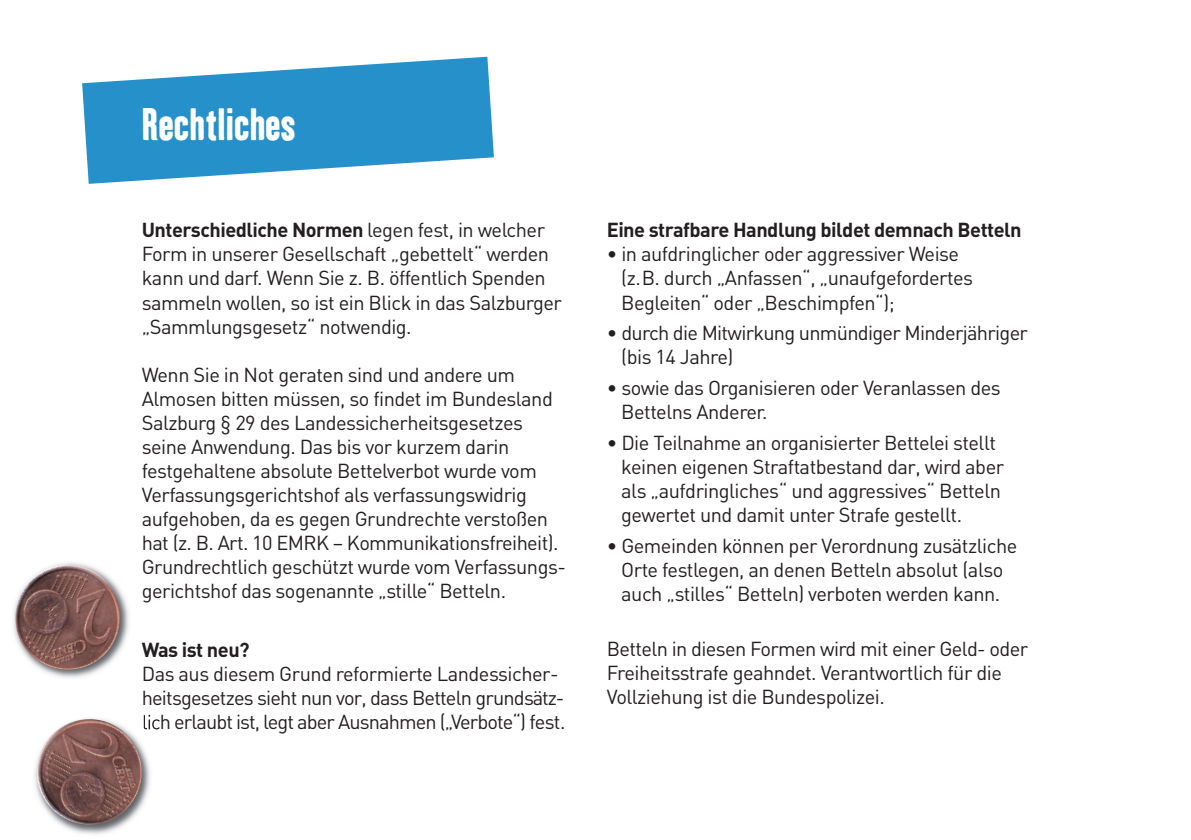
<style>
.page{position:relative;width:1191px;height:840px;background:#fff}
.page>*{position:absolute;margin:0;border:0;box-sizing:border-box;transform-origin:0 0}
.t1{font:44px "Kipp No 1";color:#fff}
.t2{font:20px/24px "DIN";letter-spacing:-.025em;color:#231f20}
.t3{font:20px "DIN Bold Alternate";letter-spacing:-.025em;color:#231f20}
.s1{font-weight:700}
</style>
<div class="page">
<svg style="left:82px;top:57px;width:412px;height:127px;fill:#2690ca"></svg>
<img style="left:13px;top:562px;width:116px;height:116px">
<img style="left:15px;top:564px;width:105px;height:105px;border-radius:50%">
<img style="left:34px;top:749px;width:116px;height:85px">
<img style="left:143px;top:715px;width:17px;height:15px">
<img style="left:35px;top:718px;width:108px;height:107px">
<h1 class="t1" style="left:142px;top:99px;width:156px">Rechtliches</h1>
<p class="t2" style="left:142px;top:218px;width:422px"><span class="s1">Unterschiedliche Normen</span> legen fest, in welcher Form in unserer Gesellschaft „gebettelt“ werden kann und darf. Wenn Sie z. B. öffentlich Spenden sammeln wollen, so ist ein Blick in das Salzburger „Sammlungsgesetz“ notwendig.</p>
<p class="t2" style="left:142px;top:362px;width:426px">Wenn Sie in Not geraten sind und andere um Almosen bitten müssen, so findet im Bundesland Salzburg § 29 des Landessicherheitsgesetzes seine Anwendung. Das bis vor kurzem darin festgehaltene absolute Bettelverbot wurde vom Verfassungsgerichtshof als verfassungswidrig aufgehoben, da es gegen Grundrechte verstoßen hat (z. B. Art. 10 EMRK – Kommunikationsfreiheit).<br>Grundrechtlich geschützt wurde vom Verfassungs&shy;gerichtshof das sogenannte „stille“ Betteln.</p>
<p class="t3" style="left:142px;top:638px;width:109px">Was ist neu?</p>
<p class="t2" style="left:142px;top:662px;width:425px">Das aus diesem Grund reformierte Landessicher&shy;heitsgesetzes sieht nun vor, dass Betteln grundsätz&shy;lich erlaubt ist, legt aber Ausnahmen („Verbote“) fest.</p>
<p class="t3" style="left:607px;top:219px;width:416px">Eine strafbare Handlung bildet demnach Betteln</p>
<p class="t2" style="left:621px;top:242px;width:353px;text-indent:-14px">• in aufdringlicher oder aggressiver Weise (z.B. durch „Anfassen“, „unaufgefordertes<br>Begleiten“ oder „Beschimpfen“);</p>
<p class="t2" style="left:621px;top:321px;width:408px;text-indent:-15px">• durch die Mitwirkung unmündiger Minderjähriger (bis 14 Jahre)</p>
<p class="t2" style="left:621px;top:376px;width:381px;text-indent:-14px">• sowie das Organisieren oder Veranlassen des<br>Bettelns Anderer.</p>
<p class="t2" style="left:621px;top:431px;width:384px;text-indent:-14px">• Die Teilnahme an organisierter Bettelei stellt keinen eigenen Straftatbestand dar, wird aber als „aufdringliches“ und aggressives“ Betteln gewertet und damit unter Strafe gestellt.</p>
<p class="t2" style="left:607px;top:533px;width:412px;text-align:center">• Gemeinden können per Verordnung zusätzliche<br>Orte festlegen, an denen Betteln absolut (also auch „stilles“ Betteln) verboten werden kann.</p>
<p class="t2" style="left:607px;top:636px;width:423px">Betteln in diesen Formen wird mit einer Geld- oder<br>Freiheitsstrafe geahndet. Verantwortlich für die<br>Vollziehung ist die Bundespolizei.</p>
</div>
